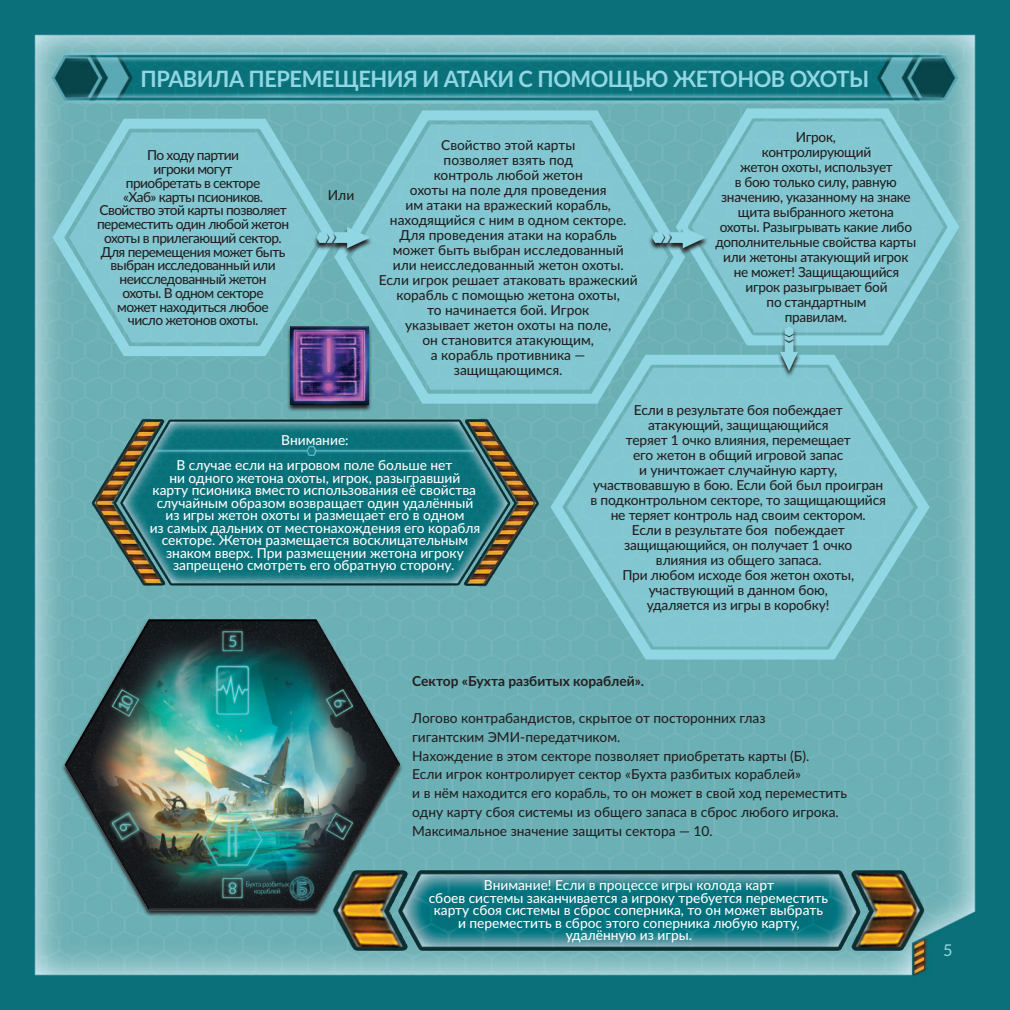
<style>
.page{position:relative;width:1010px;height:1010px;background:#fff}
.page>*{position:absolute;margin:0;border:0;box-sizing:border-box;transform-origin:0 0}
.t1{font:700 22.5px "Lato";letter-spacing:-.02em;color:#91d6e3}
.t2{font:16.25px "Lato";color:#91d6e3}
.t3{font:500 13.75px/15px "Lato";letter-spacing:-.01em;color:#231f20;text-align:center}
.t4{font:500 13.75px/12.5px "Lato";color:#fff;text-align:center}
.t5{font:500 13.75px/13.8px "Lato";letter-spacing:-.04em;color:#231f20;text-align:center}
.t6{font:700 13.75px "Lato";color:#231f20}
</style>
<div class="page">
<img style="left:10px;top:0;width:1000px;height:1010px">
<div style="left:0;top:0;width:10px;height:1010px;background:#0b7079"></div>
<img style="left:330px;top:864px;width:597px;height:92px">
<img style="left:51px;top:52px;width:907px;height:51px">
<img style="left:91px;top:412px;width:450px;height:182px">
<img style="left:155px;top:446px;width:319px;height:10px">
<svg style="left:45px;top:110px;width:281px;height:255px;background:#7dc1ca"></svg>
<svg style="left:668px;top:100px;width:299px;height:254px;background:#7ec2cb"></svg>
<svg style="left:326px;top:102px;width:367px;height:310px;background:#7cc1ca"></svg>
<svg style="left:543px;top:346px;width:394px;height:322px;background:#7cc0c9"></svg>
<svg style="left:61px;top:619px;width:342px;height:298px;background:#68948f"></svg>
<img style="left:64px;top:619px;width:337px;height:291px">
<svg style="left:313px;top:227px;width:60px;height:28px"></svg>
<svg style="left:316px;top:227px;width:54px;height:21px"></svg>
<svg style="left:649px;top:227px;width:60px;height:28px"></svg>
<svg style="left:652px;top:227px;width:54px;height:21px"></svg>
<svg style="left:777px;top:326px;width:24px;height:52px"></svg>
<svg style="left:780px;top:326px;width:18px;height:45px"></svg>
<svg style="left:287px;top:326px;width:85px;height:86px"></svg>
<img style="left:290px;top:327px;width:78px;height:77px">
<h1 class="t1" style="left:140px;top:62px;width:730px">ПРАВИЛА ПЕРЕМЕЩЕНИЯ И АТАКИ С ПОМОЩЬЮ ЖЕТОНОВ ОХОТЫ</h1>
<p class="t3" style="left:715px;top:129px;width:203px">Игрок,<br>контролирующий<br>жетон охоты, использует<br>в бою только силу, равную значению, указанному на знаке щита выбранного жетона<br>охоты. Разыгрывать какие либо дополнительные свойства карты или жетоны атакующий игрок не может! Защищающийся игрок разыгрывает бой<br>по стандартным<br>правилам.</p>
<p class="t3" style="left:379px;top:137px;width:260px">Свойство этой карты<br>позволяет взять под<br>контроль любой жетон<br>охоты на поле для проведения<br>им атаки на вражеский корабль, находящийся с ним в одном секторе.<br>Для проведения атаки на корабль может быть выбран исследованный<br>или неисследованный жетон охоты.<br>Если игрок решает атаковать вражеский корабль с помощью жетона охоты,<br>то начинается бой. Игрок<br>указывает жетон охоты на поле,<br>он становится атакующим,<br>а корабль противника — защищающимся.</p>
<p class="t3" style="left:590px;top:402px;width:297px">Если в результате боя побеждает<br>атакующий, защищающийся<br>теряет 1 очко влияния, перемещает<br>его жетон в общий игровой запас<br>и уничтожает случайную карту, участвовавшую в бою. Если бой был проигран в подконтрольном секторе, то защищающийся не теряет контроль над своим сектором.<br>Если в результате боя побеждает защищающийся, он получает 1 очко<br>влияния из общего запаса.<br>При любом исходе боя жетон охоты, участвующий в данном бою,<br>удаляется из игры в коробку!</p>
<p class="t5" style="left:97px;top:148px;width:194px">По ходу партии<br>игроки могут<br>приобретать в секторе<br>«Хаб» карты псиоников.<br>Свойство этой карты позволяет переместить один любой жетон охоты в прилегающий сектор.<br>Для перемещения может быть выбран исследованный или неисследованный жетон<br>охоты. В одном секторе<br>может находиться любое<br>число жетонов охоты.</p>
<p class="t3" style="left:328px;top:187px;width:28px">Или</p>
<p class="t4" style="left:176px;top:427px;width:277px;line-height:25px">Внимание:<br>В случае если на игровом поле больше нет</p>
<p class="t4" style="left:150px;top:471px;width:332px">ни одного жетона охоты, игрок, разыгравший<br>карту псионика вместо использования её свойства случайным образом возвращает один удалённый из игры жетон охоты и размещает его в одном<br>из самых дальних от местонахождения его корабля секторе. Жетон размещается восклицательным знаком вверх. При размещении жетона игроку запрещено смотреть его обратную сторону.</p>
<p class="t6" style="left:412px;top:670px;width:233px">Сектор «Бухта разбитых кораблей».</p>
<p class="t3" style="left:412px;top:708px;width:436px;line-height:18.8px;text-align:left">Логово контрабандистов, скрытое от посторонних глаз<br>гигантским ЭМИ‑передатчиком.<br>Нахождение в этом секторе позволяет приобретать карты (Б).<br>Если игрок контролирует сектор «Бухта разбитых кораблей»<br>и в нём находится его корабль, то он может в свой ход переместить одну карту сбоя системы из общего запаса в сброс любого игрока.<br>Максимальное значение защиты сектора — 10.</p>
<p class="t4" style="left:429px;top:878px;width:401px">Внимание! Если в процессе игры колода карт<br>сбоев системы заканчивается а игроку требуется переместить карту сбоя системы в сброс соперника, то он может выбрать и переместить в сброс этого соперника любую карту, удалённую из игры.</p>
<p class="t2" style="left:943px;top:940px;width:11px">5</p>
</div>
